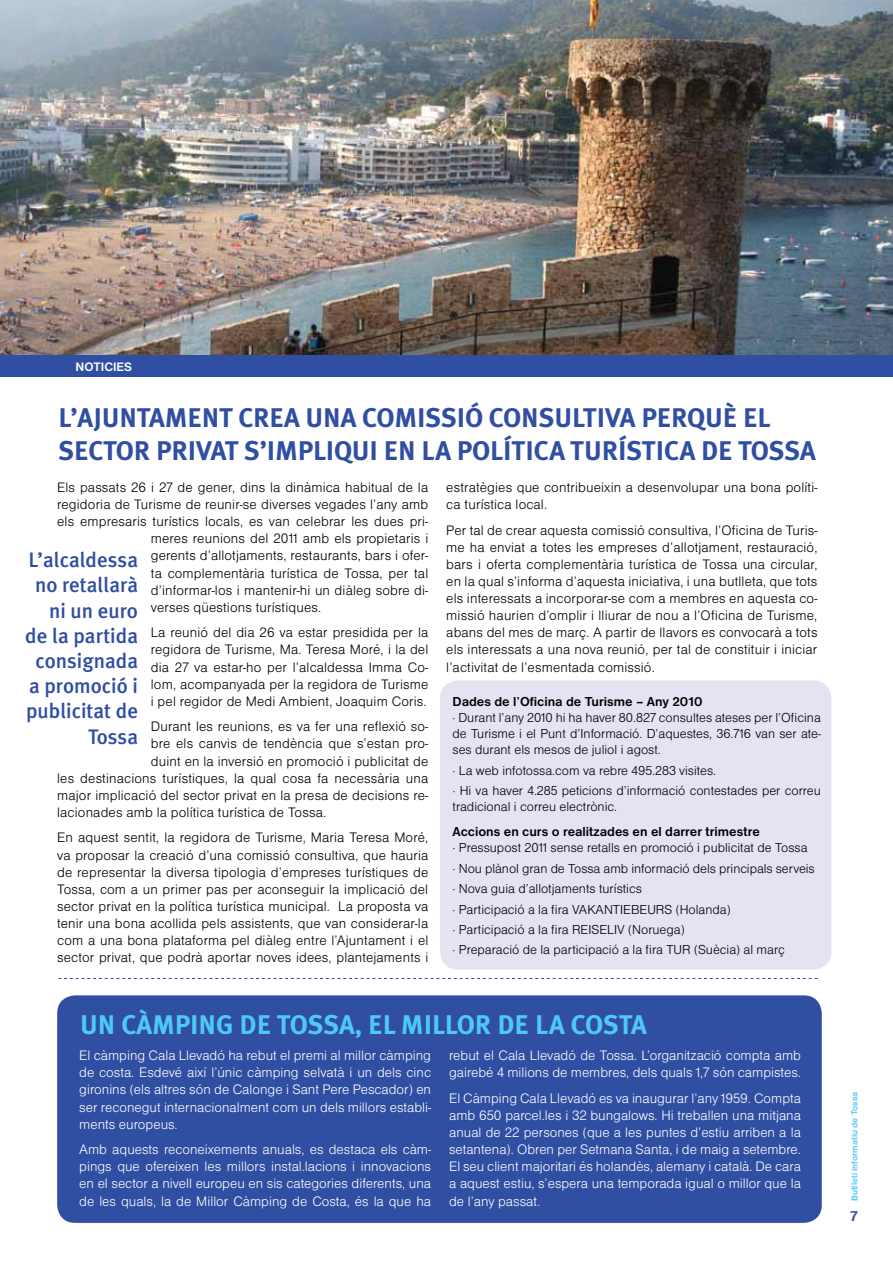
<style>
.page{position:relative;width:893px;height:1263px;background:#fff}
.page>*{position:absolute;margin:0;border:0;box-sizing:border-box;transform-origin:0 0}
.t1{font:700 27px/32.4px "Meta Plus";letter-spacing:.03em;color:#304ea2}
.t2{font:700 27px "Meta Plus";letter-spacing:.105em;color:#4ec9f5}
.t3{font:500 21px/25.2px "Meta Plus";color:#304ea2;text-align:right}
.t4{font:700 15px "Nimbus San D";color:#304ea2}
.t5{font:14.25px/17.1px "Nimbus San D Ligh";letter-spacing:.01em;color:#000;text-align:justify}
.t6{font:14.25px/17.1px "Nimbus San D Ligh";color:#fff;text-align:justify}
.t7{font:13.5px/20.4px "Nimbus San D Ligh";color:#000}
.t8{font:700 13.5px "Nimbus San D";color:#000}
.t9{font:700 12.75px "Nimbus San D";color:#fff}
.t10{font:700 9px "Nimbus San D";color:#4ec9f5}
</style>
<div class="page">
<img style="left:1px;top:0;width:892px;height:355px">
<img style="left:0;top:0;width:1px;height:366px">
<svg style="left:58px;top:978px;width:759px;height:1px"></svg>
<div style="left:0;top:355px;width:893px;height:22px;background:#304ea2"></div>
<div style="left:57px;top:995px;width:765px;height:228px;background:#304ea2;border-radius:18px"></div>
<div style="left:440px;top:680px;width:391px;height:289px;background:#e3e3f2;border-radius:18px"></div>
<p class="t9" style="left:76px;top:360px;width:25px">Notici</p>
<p class="t9" style="left:117px;top:360px;width:17px">es</p>
<h1 class="t1" style="left:58px;top:402px;width:757px">L’AJ UNTAMENT CREA UNA COMISSIÓ CONSULTIVA PERQUÈ EL<br>SECTOR PRIVAT S’IMPLIQUI EN LA POLÍTICA TURÍSTICA DE TOSSA</h1>
<p class="t5" style="left:57px;top:478px;width:373px">Els passats 26 i 27 de gener, dins la dinàmica habitual de la</p>
<p class="t5" style="left:57px;top:496px;width:373px">regidoria de Turisme de reunir-se diverses vegades l’any amb</p>
<p class="t5" style="left:57px;top:513px;width:373px">els empresaris turístics locals, es van celebrar les dues pri-</p>
<p class="t5" style="left:151px;top:530px;width:279px">meres reunions del 2011 amb els propietaris i</p>
<p class="t5" style="left:151px;top:547px;width:279px">gerents d’allotjaments, restaurants, bars i ofer-</p>
<p class="t5" style="left:151px;top:564px;width:279px">ta complementària turística de Tossa, per tal</p>
<p class="t5" style="left:151px;top:581px;width:279px">d’informar-los i mantenir-hi un diàleg sobre di-</p>
<p class="t5" style="left:151px;top:598px;width:172px">verses qüestions turístiques.</p>
<p class="t5" style="left:151px;top:624px;width:279px">La reunió del dia 26 va estar presidida per la regidora de Turisme, Ma. Teresa Moré, i la del dia 27 va estar-ho per l’alcaldessa Imma Co&shy;lom, acompanyada per la regidora de Turisme i pel regidor de Medi Ambient, Joaquim Coris.</p>
<p class="t5" style="left:151px;top:718px;width:279px">Durant les reunions, es va fer una reflexió so-</p>
<p class="t5" style="left:151px;top:735px;width:279px">bre els canvis de tendència que s’estan pro-</p>
<p class="t5" style="left:151px;top:752px;width:279px">duint en la inversió en promoció i publicitat de</p>
<p class="t5" style="left:57px;top:769px;width:373px">les destinacions turístiques, la qual cosa fa necessària una</p>
<p class="t5" style="left:57px;top:786px;width:373px">major implicació del sector privat en la presa de decisions re-</p>
<p class="t5" style="left:57px;top:803px;width:270px">lacionades amb la política turística de Tossa.</p>
<p class="t5" style="left:57px;top:829px;width:373px">En aquest sentit, la regidora de Turisme, Maria Teresa Moré, va proposar la creació d’una comissió consultiva, que hauria de representar la diversa tipologia d’empreses turístiques de Tossa, com a un primer pas per aconseguir la implicació del sector privat en la política turística municipal. La proposta va tenir una bona acollida pels assistents, que van considerar-la com a una bona plataforma pel diàleg entre l’Ajuntament i el sector privat, que podrà aportar noves idees, plantejaments i</p>
<h2 class="t3" style="left:25px;top:547px;width:114px">L’alcaldessa no retallarà ni un euro de la partida consignada a promoció i publicitat de<br>Tossa</h2>
<p class="t5" style="left:446px;top:478px;width:373px">estratègies que contribueixin a desenvolupar una bona políti&shy;ca turística local.</p>
<p class="t5" style="left:446px;top:521px;width:373px">Per tal de crear aquesta comissió consultiva, l’Oficina de Turis&shy;me ha enviat a totes les empreses d’allotjament, restauració, bars i oferta complementària turística de Tossa una circular, en la qual s’informa d’aquesta iniciativa, i una butlleta, que tots els interessats a incorporar-se com a membres en aquesta co&shy;missió haurien d’omplir i lliurar de nou a l’Oficina de Turisme, abans del mes de març. A partir de llavors es convocarà a tots els interessats a una nova reunió, per tal de constituir i iniciar l’activitat de l’esmentada comissió.</p>
<p class="t8" style="left:453px;top:693px;width:251px">Dades de l’Oficina de Turisme – Any 2010</p>
<p class="t7" style="left:453px;top:709px;width:370px;line-height:16.2px;text-align:justify">· Durant l’any 2010 hi ha haver 80.827 consultes ateses per l’Oficina de Turisme i el Punt d’Informació. D’aquestes, 36.716 van ser ate&shy;ses durant els mesos de juliol i agost.</p>
<p class="t7" style="left:453px;top:760px;width:370px">· La web infotossa.com va rebre 495.283 visites.<br>· Hi va haver 4.285 peticions d’informació contestades per correu</p>
<p class="t7" style="left:453px;top:796px;width:166px">tradicional i correu electrònic.</p>
<p class="t8" style="left:453px;top:824px;width:309px">Accions en curs o realitzades en el darrer trimestre</p>
<p class="t7" style="left:453px;top:837px;width:364px">· Pressupost 2011 sense retalls en promoció i publicitat de Tossa<br>· Nou plànol gran de Tossa amb informació dels principals serveis · Nova guia d’allotjaments turístics<br>· Participació a la fira VAKANTIEBEURS (Holanda)<br>· Participació a la fira REISELIV (Noruega)<br>· Preparació de la participació a la fira TUR (Suècia) al març</p>
<h1 class="t2" style="left:80px;top:1009px;width:566px">U N CÀMPING DE TOSSA, EL MILLOR DE LA COSTA</h1>
<p class="t6" style="left:79px;top:1047px;width:353px">El càmping Cala Llevadó ha rebut el premi al millor càmping de costa. Esdevé així l’únic càmping selvatà i un dels cinc gironins (els altres són de Calonge i Sant Pere Pescador) en ser reconegut internacionalment com un dels millors establi&shy;ments europeus.</p>
<p class="t6" style="left:79px;top:1141px;width:353px">Amb aquests reconeixements anuals, es destaca els càm&shy;pings que ofereixen les millors instal.lacions i innovacions en el sector a nivell europeu en sis categories diferents, una de les quals, la de Millor Càmping de Costa, és la que ha</p>
<p class="t6" style="left:449px;top:1047px;width:353px">rebut el Cala Llevadó de Tossa. L’organització compta amb gairebé 4 milions de membres, dels quals 1,7 són campistes.</p>
<p class="t6" style="left:449px;top:1089px;width:353px">El Càmping Cala Llevadó es va inaugurar l’any 1959. Compta amb 650 parcel.les i 32 bungalows. Hi treballen una mitjana anual de 22 persones (que a les puntes d’estiu arriben a la setantena). Obren per Setmana Santa, i de maig a setembre.<br>El seu client majoritari és holandès, alemany i català. De cara a aquest estiu, s’espera una temporada igual o millor que la de l’any passat.</p>
<p class="t10" style="left:849px;top:1201px;width:111px;rotate:-90deg">Butlletí informatiu de Tossa</p>
<p class="t4" style="left:850px;top:1207px;width:9px">7</p>
</div>
